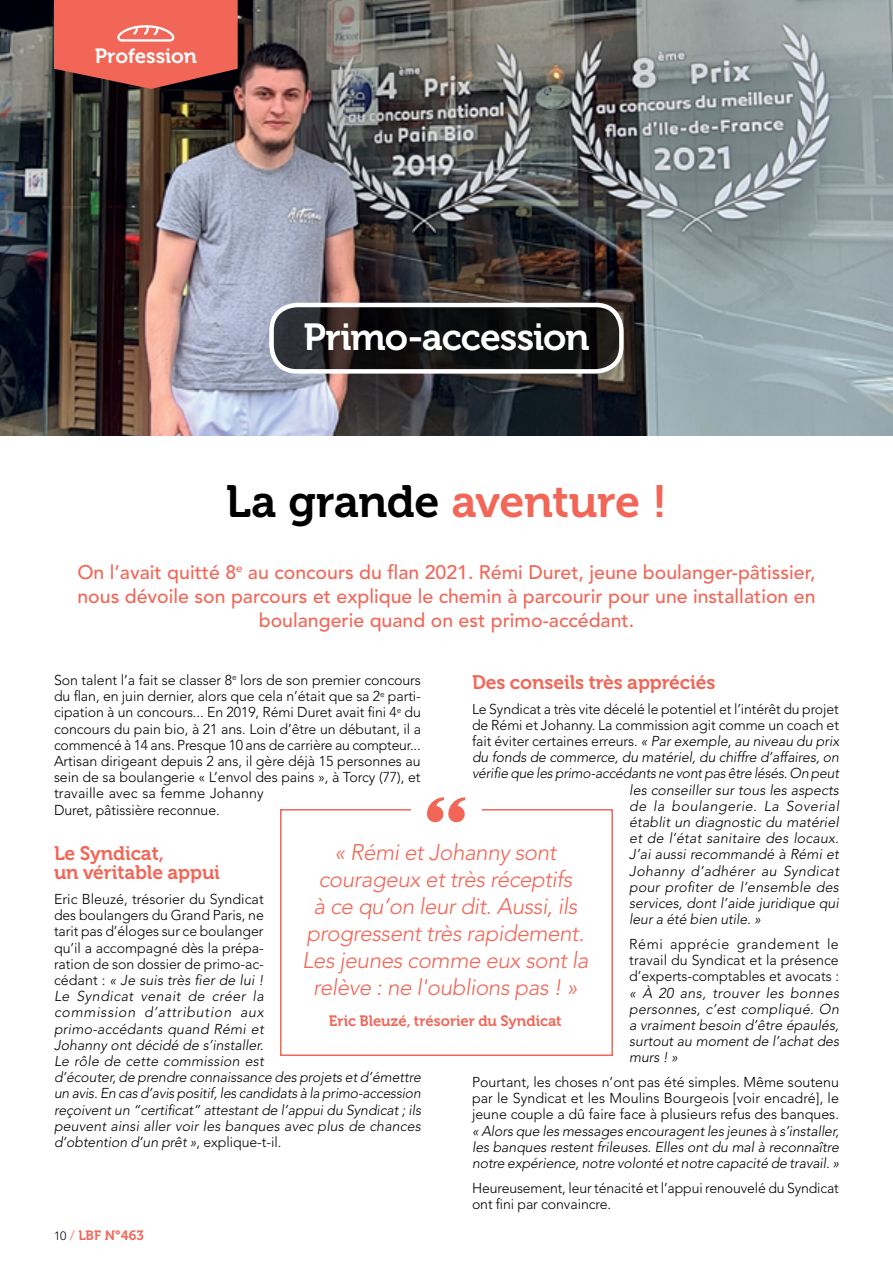
<style>
.page{position:relative;width:893px;height:1263px;background:#fff}
.page>*{position:absolute;margin:0;border:0;box-sizing:border-box;transform-origin:0 0}
.t1{font:45px "Museo 700";letter-spacing:-.01em;color:#f26657}
.t2{font:37.5px "Museo 700";letter-spacing:-.025em;color:#fff}
.t3{font:italic 300 22.5px/27px "Avenir LT Std";letter-spacing:-.02em;color:#f26657;text-align:center}
.t4{font:20.4px "Museo 700";letter-spacing:-.005em;color:#fff}
.t5{font:500 19.5px/24px "Avenir LT Std";color:#f26657;text-align:center}
.t6{font:19.5px/19.5px "Museo 700";letter-spacing:-.005em;color:#f26657}
.t7{font:15px "Museo 700";color:#f26657}
.t8{font:italic 300 14.25px/16.2px "Avenir LT Std";color:#000;text-align:justify}
.t9{font:300 14.25px/16.2px "Avenir LT Std";letter-spacing:-.005em;color:#000}
.t10{font:italic 300 14.25px "Avenir LT Std";letter-spacing:.035em;color:#000}
.t11{font:italic 300 14.25px "Avenir LT Std";letter-spacing:.025em;color:#000}
.t12{font:13.5px "Museo 700";letter-spacing:-.005em;color:#f26657}
.s1{color:#000}
.s2{font-style:normal}
.s3{font-style:italic}
.s4{font-family:"Avenir LT Std";font-weight:300;font-size:12px;color:#000}
.s5{font-family:"Avenir LT Std";font-weight:300}
</style>
<div class="page">
<img style="left:0;top:0;width:893px;height:436px">
<svg style="left:271px;top:305px;width:353px;height:66px;background:#191818"></svg>
<div style="left:269px;top:303px;width:355px;height:71px;border:4px solid #fff;border-radius:26px"></div>
<div style="left:280px;top:809px;width:333px;height:247px;border:2px solid #f26657"></div>
<div style="left:412px;top:791px;width:70px;height:37px;background:#fff"></div>
<svg style="left:427px;top:797px;width:38px;height:25px"></svg>
<svg style="left:54px;top:0;width:184px;height:89px;background:#d85e52"></svg>
<h3 class="t4" style="left:95px;top:45px;width:104px">Profession</h3>
<h2 class="t2" style="left:303px;top:317px;width:288px">Primo-accession</h2>
<h1 class="t1" style="left:226px;top:476px;width:442px"><span class="s1">La grande</span> aventure !</h1>
<h3 class="t5" style="left:77px;top:560px;width:740px">On l’avait quitté 8<sup>e</sup> au concours du flan 2021. Rémi Duret, jeune boulanger-pâtissier, nous dévoile son parcours et explique le chemin à parcourir pour une installation en boulangerie quand on est primo-accédant.</h3>
<p class="t9" style="left:54px;top:672px;width:369px">Son talent l’a fait se classer 8<sup>e</sup> lors de son premier concours du flan, en juin dernier, alors que cela n’était que sa 2<sup>e</sup> parti&shy;cipation à un concours... En 2019, Rémi Duret avait fini 4<sup>e</sup> du concours du pain bio, à 21 ans. Loin d’être un débutant, il a commencé à 14 ans. Presque 10 ans de carrière au compteur...<br>Artisan dirigeant depuis 2 ans, il gère déjà 15 personnes au sein de sa boulangerie « L’envol des pains », à Torcy (77), et travaille avec sa femme Johanny<br>Duret, pâtissière reconnue.</p>
<h3 class="t6" style="left:54px;top:843px;width:167px">Le Syndicat,<br>un véritable appui</h3>
<p class="t8" style="left:54px;top:891px;width:369px;text-align:left"><span class="s2">Eric Bleuzé, trésorier du Syndicat<br>des boulangers du Grand Paris, ne<br>tarit pas d’éloges sur ce boulanger<br>qu’il a accompagné dès la prépa-<br>ration de son dossier de primo-ac-<br>cédant :</span> « Je suis très fier de lui !<br>Le Syndicat venait de créer la<br>commission d’attribution aux<br>primo-accédants quand Rémi et<br>Johanny ont décidé de s’installer.<br>Le rôle de cette commission est<br>d’écouter, de prendre connaissance des projets et d’émettre un avis. En cas d’avis positif, les candidats à la primo-accession reçoivent un “certificat” attestant de l’appui du Syndicat ; ils peuvent ainsi aller voir les banques avec plus de chances d’obtention d’un prêt »<span class="s2">, explique-t-il.</span></p>
<h3 class="t6" style="left:472px;top:673px;width:245px">Des conseils très appréciés</h3>
<p class="t9" style="left:472px;top:701px;width:368px">Le Syndicat a très vite décelé le potentiel et l’intérêt du projet</p>
<p class="t9" style="left:472px;top:717px;width:369px">de Rémi et Johanny. La commission agit comme un coach et</p>
<p class="t9" style="left:472px;top:733px;width:369px">fait éviter certaines erreurs. <span class="s3">« Par exemple, au niveau du prix</span></p>
<p class="t8" style="left:472px;top:749px;width:369px">du fonds de commerce, du matériel, du chiffre d’affaires, on</p>
<p class="t8" style="left:472px;top:766px;width:368px">vérifie que les primo-accédants ne vont pas être lésés. On peut</p>
<p class="t8" style="left:629px;top:782px;width:211px">les conseiller sur tous les aspects</p>
<p class="t10" style="left:629px;top:797px;width:211px">de la boulangerie. La Soverial</p>
<p class="t8" style="left:629px;top:814px;width:211px">établit un diagnostic du matériel</p>
<p class="t8" style="left:629px;top:830px;width:211px">et de l’état sanitaire des locaux.</p>
<p class="t8" style="left:629px;top:847px;width:211px">J’ai aussi recommandé à Rémi et</p>
<p class="t11" style="left:629px;top:862px;width:211px">Johanny d’adhérer au Syndicat</p>
<p class="t8" style="left:629px;top:879px;width:211px">pour profiter de l’ensemble des</p>
<p class="t8" style="left:629px;top:895px;width:211px">services, dont l’aide juridique qui</p>
<p class="t8" style="left:629px;top:911px;width:133px">leur a été bien utile. »</p>
<p class="t9" style="left:629px;top:936px;width:211px;text-align:justify">Rémi apprécie grandement le travail du Syndicat et la présence d’experts-comptables et avocats :</p>
<p class="t8" style="left:629px;top:985px;width:211px">« À 20 ans, trouver les bonnes personnes, c’est compliqué. On a vraiment besoin d’être épaulés, surtout au moment de l’achat des murs ! »</p>
<p class="t9" style="left:472px;top:1074px;width:369px;text-align:justify">Pourtant, les choses n’ont pas été simples. Même soutenu par le Syndicat et les Moulins Bourgeois [voir encadré], le jeune couple a dû faire face à plusieurs refus des banques.</p>
<p class="t8" style="left:472px;top:1123px;width:369px">« Alors que les messages encouragent les jeunes à s’installer, les banques restent frileuses. Elles ont du mal à reconnaître notre expérience, notre volonté et notre capacité de travail. »</p>
<p class="t9" style="left:472px;top:1180px;width:368px">Heureusement, leur ténacité et l’appui renouvelé du Syndicat ont fini par convaincre.</p>
<h3 class="t3" style="left:302px;top:839px;width:288px">« Rémi et Johanny sont courageux et très réceptifs<br>à ce qu’on leur dit. Aussi, ils progressent très rapidement.<br>Les jeunes comme eux sont la relève : ne l'oublions pas ! »</h3>
<p class="t7" style="left:329px;top:1013px;width:234px">Eric Bleuzé, trésorier du Syndicat</p>
<p class="t12" style="left:54px;top:1227px;width:91px"><span class="s4">10</span> <span class="s5">/</span> LBF N°463</p>
</div>
